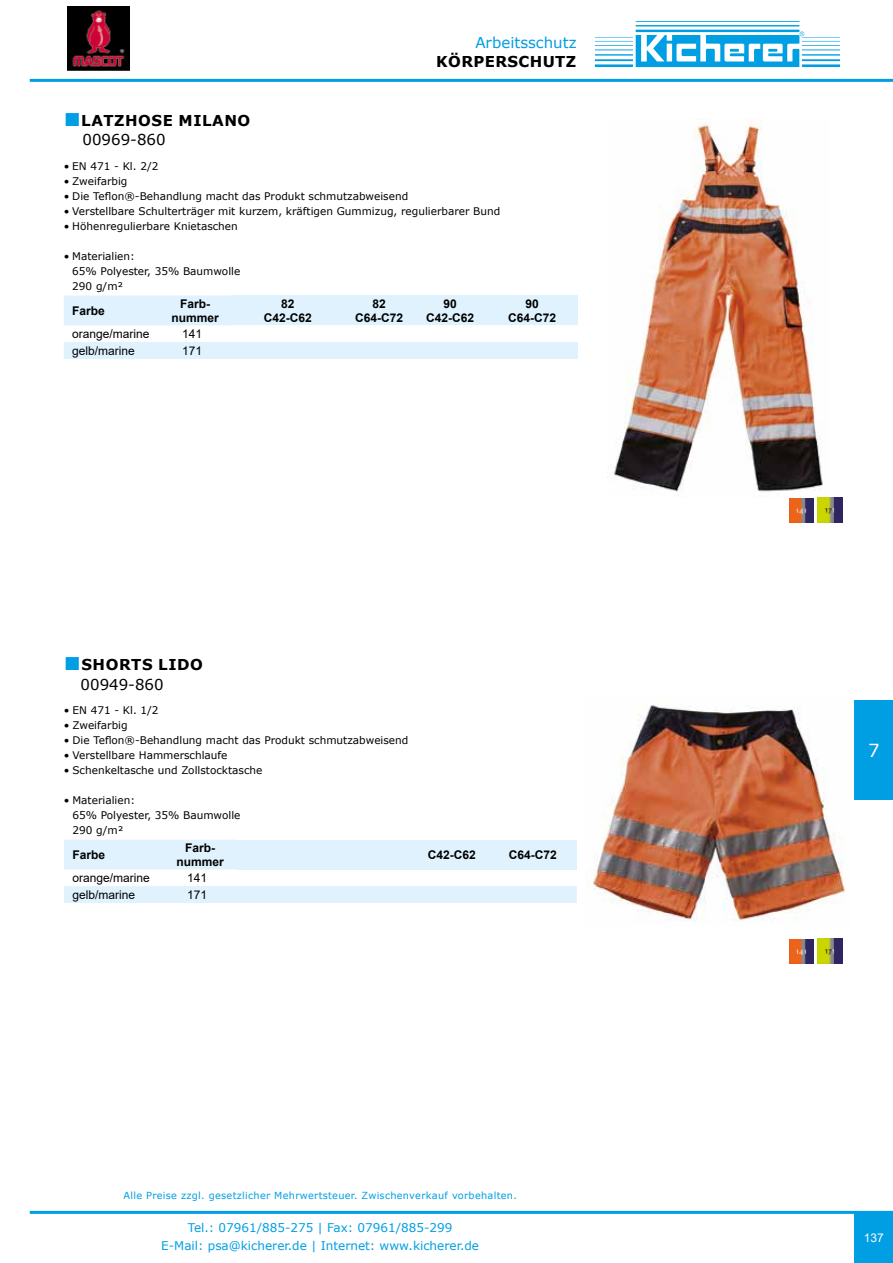
<style>
.page{position:relative;width:893px;height:1263px;background:#fff}
.page>*{position:absolute;margin:0;border:0;box-sizing:border-box;transform-origin:0 0}
.t1{font:18px "Verdana";color:#fff}
.t2{font:700 15px/19.4px "Verdana";letter-spacing:.035em;color:#000}
.t3{font:15px "Verdana";color:#009ee3}
.t4{font:12px/18px "Verdana";color:#009ee3;text-align:center}
.t5{font:700 12px/14.4px "Arial";color:#000;text-align:center}
.t6{font:12px "Arial";color:#000}
.t7{font:12px "Arial";color:#fff}
.t8{font:10.5px/15px "Verdana";color:#000}
.t9{font:9.75px "Verdana";letter-spacing:.03em;color:#009ee3}
.s1{font-family:"Times New Roman";font-weight:400;font-size:28.5px;color:#009ee3}
.s2{font-weight:400}
</style>
<div class="page">
<hr style="left:30px;top:79px;width:863px;height:3px;background:#009ee3">
<div style="left:854px;top:1211px;width:39px;height:52px;background:#009ee3"></div>
<svg style="left:595px;top:21px;width:245px;height:46px"></svg>
<div style="left:855px;top:701px;width:38px;height:99px;background:#009ee3"></div>
<img style="left:67px;top:6px;width:62px;height:65px">
<hr style="left:30px;top:1211px;width:863px;height:3px;background:#009ee3">
<div style="left:64px;top:296px;width:167px;height:29px;background:#dff2fd"></div>
<div style="left:231px;top:296px;width:113px;height:29px;background:#dff2fd"></div>
<div style="left:344px;top:296px;width:70px;height:29px;background:#dff2fd"></div>
<div style="left:414px;top:296px;width:72px;height:29px;background:#dff2fd"></div>
<div style="left:486px;top:296px;width:92px;height:29px;background:#dff2fd"></div>
<div style="left:64px;top:342px;width:514px;height:17px;background:#dff2fd"></div>
<img style="left:607px;top:119px;width:216px;height:373px">
<img style="left:818px;top:497px;width:24px;height:25px">
<img style="left:790px;top:498px;width:23px;height:24px">
<div style="left:64px;top:840px;width:172px;height:29px;background:#dff2fd"></div>
<div style="left:236px;top:840px;width:179px;height:29px;background:#dff2fd"></div>
<div style="left:415px;top:840px;width:74px;height:29px;background:#dff2fd"></div>
<div style="left:489px;top:840px;width:88px;height:29px;background:#dff2fd"></div>
<div style="left:64px;top:886px;width:513px;height:17px;background:#dff2fd"></div>
<img style="left:585px;top:705px;width:260px;height:217px">
<img style="left:818px;top:939px;width:24px;height:24px">
<img style="left:790px;top:939px;width:23px;height:24px">
<h2 class="t3" style="left:475px;top:32px;width:103px">Arbeitsschutz</h2>
<h2 class="t2" style="left:83px;top:111px;width:169px;text-indent:-19px"><span class="s1">■</span>LATZHOSE MILANO<br><span class="s2">00969-860</span></h2>
<h2 class="t2" style="left:436px;top:52px;width:142px">KÖRPERSCHUTZ</h2>
<p class="t8" style="left:64px;top:158px;width:96px">• EN 471 - Kl. 2/2</p>
<p class="t8" style="left:64px;top:173px;width:65px">• Zweifarbig</p>
<p class="t8" style="left:64px;top:188px;width:346px">• Die Teflon®-Behandlung macht das Produkt schmutzabweisend</p>
<p class="t8" style="left:64px;top:203px;width:438px">• Verstellbare Schulterträger mit kurzem, kräftigen Gummizug, regulierbarer Bund</p>
<p class="t8" style="left:64px;top:218px;width:176px">• Höhenregulierbare Knietaschen</p>
<p class="t8" style="left:72px;top:248px;width:170px;text-indent:-9px">• Materialien:<br>65% Polyester, 35% Baumwolle<br>290 g/m²</p>
<p class="t5" style="left:72px;top:303px;width:34px">Farbe</p>
<p class="t5" style="left:172px;top:296px;width:49px">Farb&shy;nummer</p>
<p class="t5" style="left:264px;top:296px;width:50px">82<br>C42-C62</p>
<p class="t5" style="left:355px;top:296px;width:50px">82<br>C64-C72</p>
<p class="t5" style="left:426px;top:296px;width:50px">90<br>C42-C62</p>
<p class="t5" style="left:508px;top:296px;width:50px">90<br>C64-C72</p>
<p class="t6" style="left:72px;top:326px;width:79px">orange/marine</p>
<p class="t6" style="left:182px;top:326px;width:22px">141</p>
<p class="t6" style="left:72px;top:342px;width:64px">gelb/marine</p>
<p class="t6" style="left:182px;top:342px;width:22px">171</p>
<h2 class="t2" style="left:81px;top:655px;width:124px;text-indent:-17px"><span class="s1">■</span>SHORTS LIDO<br><span class="s2">00949-860</span></h2>
<p class="t8" style="left:64px;top:702px;width:96px">• EN 471 - Kl. 1/2</p>
<p class="t8" style="left:64px;top:717px;width:65px">• Zweifarbig</p>
<p class="t8" style="left:64px;top:732px;width:346px">• Die Teflon®-Behandlung macht das Produkt schmutzabweisend</p>
<p class="t8" style="left:64px;top:747px;width:165px">• Verstellbare Hammerschlaufe</p>
<p class="t8" style="left:64px;top:762px;width:200px">• Schenkeltasche und Zollstocktasche</p>
<p class="t8" style="left:72px;top:792px;width:170px;text-indent:-9px">• Materialien:<br>65% Polyester, 35% Baumwolle<br>290 g/m²</p>
<p class="t5" style="left:72px;top:848px;width:34px">Farbe</p>
<p class="t5" style="left:176px;top:840px;width:49px">Farb&shy;nummer</p>
<p class="t5" style="left:428px;top:848px;width:50px">C42-C62</p>
<p class="t5" style="left:509px;top:848px;width:50px">C64-C72</p>
<p class="t6" style="left:72px;top:870px;width:79px">orange/marine</p>
<p class="t6" style="left:187px;top:870px;width:22px">141</p>
<p class="t6" style="left:72px;top:886px;width:64px">gelb/marine</p>
<p class="t6" style="left:187px;top:886px;width:22px">171</p>
<p class="t9" style="left:123px;top:1189px;width:395px">Alle Preise zzgl. gesetzlicher Mehrwertsteuer. Zwischenverkauf vorbehalten.</p>
<p class="t4" style="left:161px;top:1219px;width:319px">Tel.: 07961/885-275 | Fax: 07961/885-299<br>E-Mail: psa@kicherer.de | Internet: www.kicherer.de</p>
<h1 class="t1" style="left:868px;top:738px;width:13px">7</h1>
<p class="t7" style="left:864px;top:1230px;width:22px">137</p>
</div>
